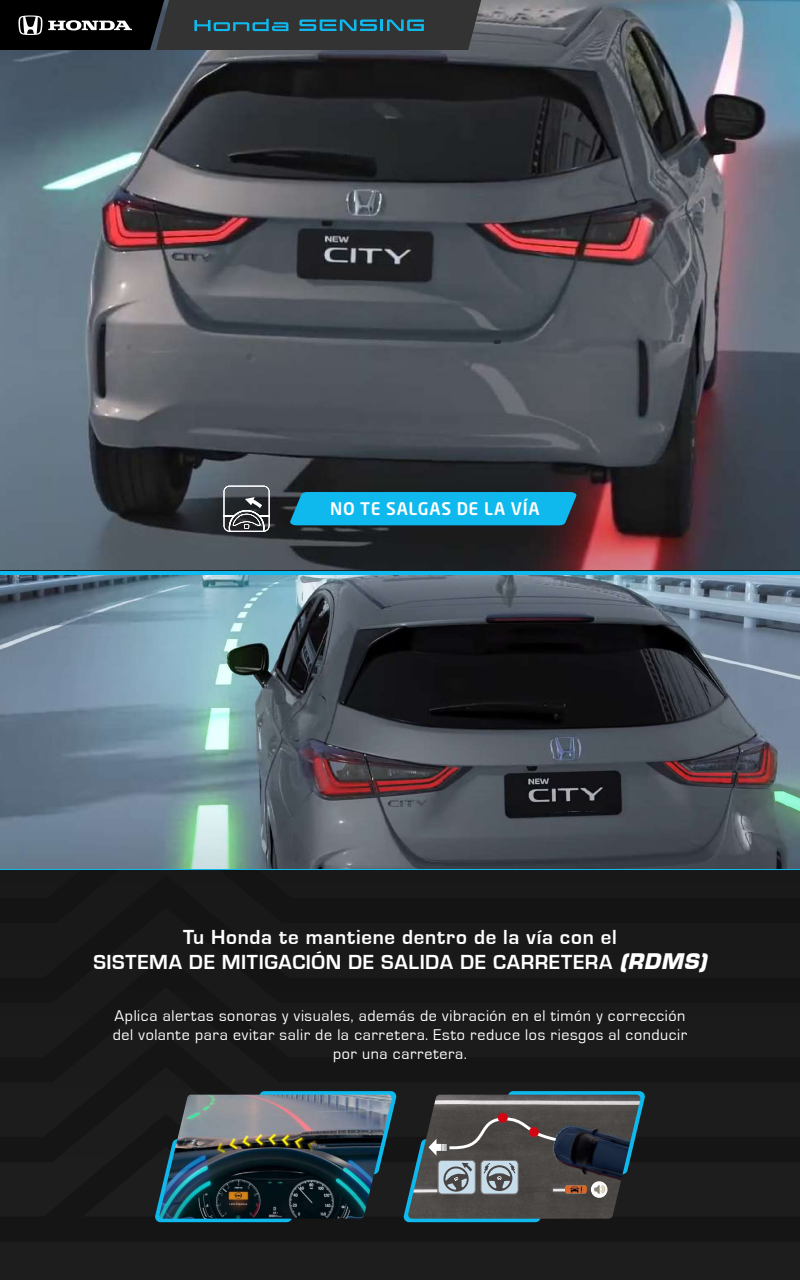
<style>
.page{position:relative;width:800px;height:1280px;background:#fff}
.page>*{position:absolute;margin:0;border:0;box-sizing:border-box;transform-origin:0 0}
.t1{font:700 21px/25.2px "Eurostile";letter-spacing:.03em;color:#fff;text-align:center}
.t2{font:500 17.2px "Neo Sans Std";letter-spacing:.04em;color:#fff}
.t3{font:16px/19.2px "Eurostile";letter-spacing:.035em;color:#fff;text-align:center}
.s1{font-style:italic}
</style>
<div class="page">
<div style="left:0;top:573px;width:800px;height:707px;background:#191919"></div>
<img style="left:0;top:0;width:800px;height:570px">
<svg style="left:493px;top:340px;width:8px;height:4px"></svg>
<div style="left:317px;top:265px;width:99px;height:16px;background:#1f1f21"></div>
<svg style="left:0;top:0;width:481px;height:50px;background:#283134"></svg>
<img style="left:0;top:575px;width:800px;height:294px">
<svg style="left:525px;top:801px;width:82px;height:14px"></svg>
<hr style="left:0;top:571px;width:800px;height:4px;background:#0fb9ed">
<hr style="left:0;top:869px;width:800px;height:1px;background:#0fb9ed">
<div style="left:289px;top:492px;width:288px;height:33px;background:#0fb9ed"></div>
<svg style="left:224px;top:486px;width:46px;height:46px;background:#606266"></svg>
<svg style="left:155px;top:1091px;width:242px;height:131px"></svg>
<img style="left:159px;top:1095px;width:233px;height:124px">
<svg style="left:403px;top:1091px;width:242px;height:131px"></svg>
<img style="left:543px;top:1113px;width:98px;height:80px">
<img style="left:549px;top:1122px;width:92px;height:62px">
<img style="left:565px;top:1185px;width:22px;height:8px">
<img style="left:591px;top:1181px;width:17px;height:17px;border-radius:8px">
<p class="t2" style="left:330px;top:498px;width:211px">NO TE SALGAS DE LA VÍA</p>
<h1 class="t1" style="left:93px;top:924px;width:615px">Tu Honda te mantiene dentro de la vía con el<br>SISTEMA DE MITIGACIÓN DE SALIDA DE CARRETERA <span class="s1">(RDMS)</span></h1>
<p class="t3" style="left:113px;top:1007px;width:576px">Aplica alertas sonoras y visuales, además de vibración en el timón y corrección del volante para evitar salir de la carretera. Esto reduce los riesgos al conducir por una carretera.</p>
</div>
